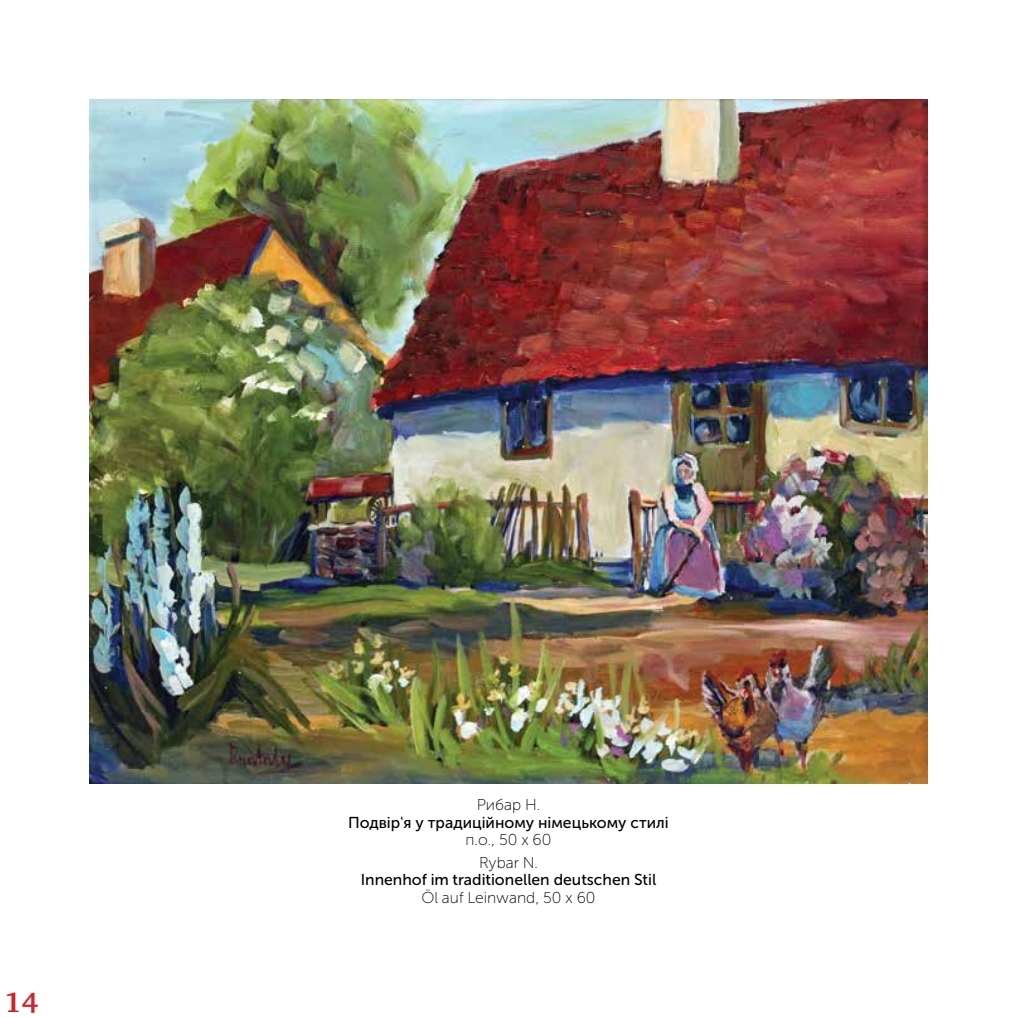
<style>
.page{position:relative;width:1017px;height:1017px;background:#fff}
.page>*{position:absolute;margin:0;border:0;box-sizing:border-box;transform-origin:0 0}
.t1{font:700 28.35px "Fenway";color:#d2232a}
.t2{font:15.75px "Museo Sans Cyrl 500";color:#000}
.t3{font:15.75px/22.4px "Museo Sans Cyrl 100";color:#000;text-align:center}
</style>
<div class="page">
<img style="left:89px;top:99px;width:839px;height:685px">
<h1 class="t1" style="left:5px;top:986px;width:35px">14</h1>
<p class="t3" style="left:477px;top:794px;width:65px">Рибар Н.</p>
<p class="t2" style="left:348px;top:814px;width:322px">Подвір'я у традиційному німецькому стилі</p>
<p class="t3" style="left:466px;top:829px;width:87px">п.о., 50 x 60<br>Rybar N.</p>
<p class="t2" style="left:361px;top:871px;width:297px">Innenhof im traditionellen deutschen Stil</p>
<p class="t3" style="left:421px;top:886px;width:176px">Öl auf Leinwand, 50 x 60</p>
</div>
